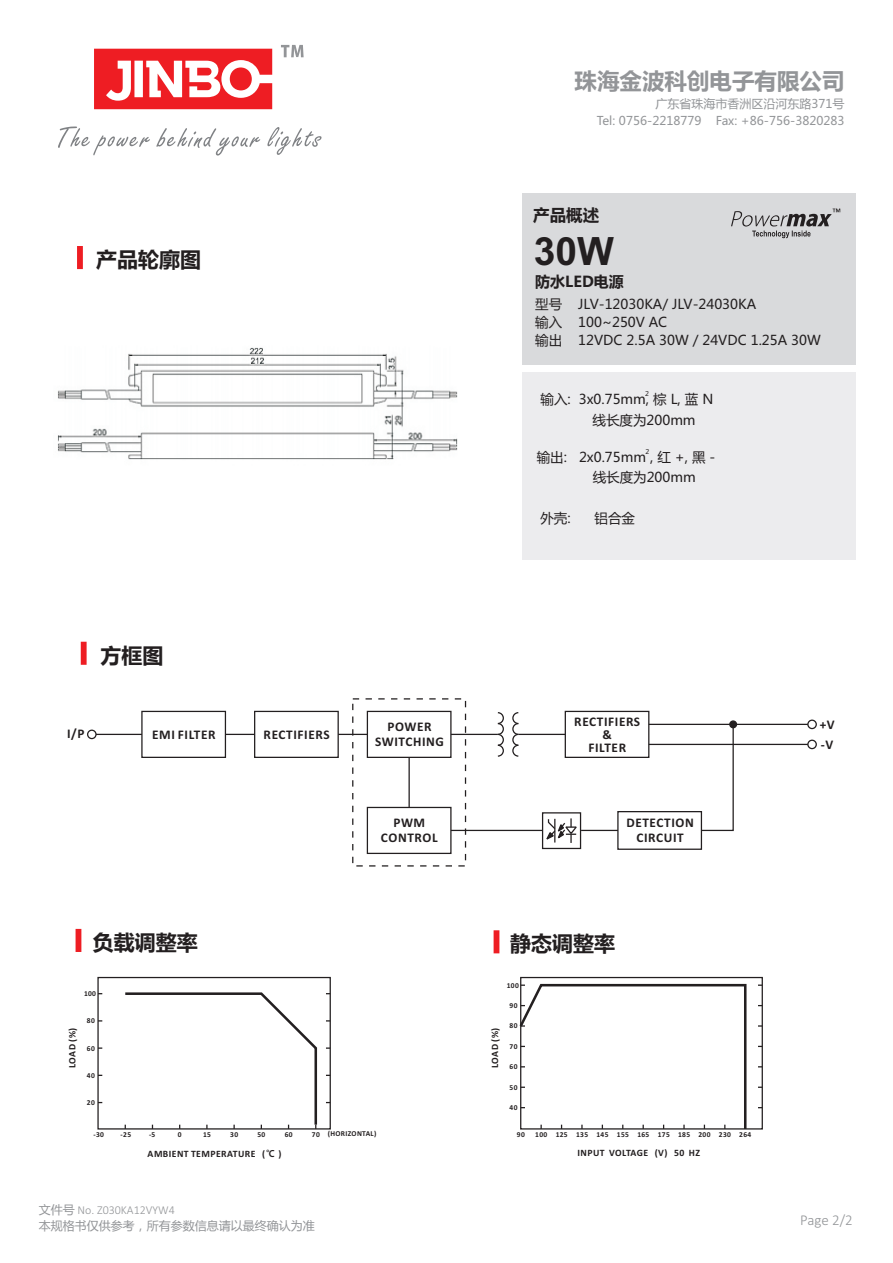
<style>
.page{position:relative;width:893px;height:1263px;background:#fff}
.page>*{position:absolute;margin:0;border:0;box-sizing:border-box;transform-origin:0 0}
.t1{font:700 39px "Arial";color:#231f20}
.t2{font:700 22.5px "Microsoft Ya Hei";color:#939598}
.t3{font:700 21px "Microsoft Ya Hei";color:#231f20}
.t4{font:700 16.5px "Microsoft Ya Hei";color:#231f20}
.t5{font:300 15px "Calibri";color:#939598}
.t6{font:700 15px "Microsoft Ya Hei";color:#231f20}
.t7{font:13.5px/20.5px "Microsoft Ya Hei";color:#231f20}
.t8{font:700 13.2px/14.5px "Calibri";letter-spacing:.045em;color:#231f20;text-align:center}
.t9{font:12px/17.1px "Microsoft Ya Hei";color:#939598;text-align:right}
.t10{font:300 12px "Calibri";color:#939598}
.t11{font:700 9.75px "Calibri";letter-spacing:.045em;color:#231f20}
.t12{font:700 7.5px "Calibri";letter-spacing:.045em;color:#231f20}
.t13{font:6.6px "Microsoft Ya Hei";color:#231f20}
.s1{font-family:"Koz Go Pro";font-size:9px}
.s2{font-family:"Microsoft Ya Hei";font-weight:400}
</style>
<div class="page">
<div style="left:523px;top:372px;width:333px;height:187px;background:#ececee"></div>
<div style="left:77px;top:246px;width:6px;height:23px;background:#ee1d23"></div>
<div style="left:81px;top:642px;width:6px;height:23px;background:#ee1d23"></div>
<div style="left:76px;top:929px;width:5px;height:23px;background:#ee1d23"></div>
<div style="left:494px;top:930px;width:5px;height:23px;background:#ee1d23"></div>
<svg style="left:94px;top:49px;width:178px;height:60px"></svg>
<svg style="left:281px;top:45px;width:23px;height:12px"></svg>
<svg style="left:58px;top:127px;width:202px;height:29px"></svg>
<svg style="left:267px;top:127px;width:54px;height:28px"></svg>
<div style="left:523px;top:193px;width:333px;height:171px;background:#d9dadc"></div>
<svg style="left:731px;top:209px;width:109px;height:29px"></svg>
<div style="left:141px;top:711px;width:85px;height:47px;border:1px solid #231f20"></div>
<div style="left:367px;top:711px;width:85px;height:47px;border:1px solid #231f20"></div>
<div style="left:565px;top:711px;width:84px;height:47px;border:1px solid #231f20"></div>
<div style="left:367px;top:807px;width:85px;height:47px;border:1px solid #231f20"></div>
<div style="left:617px;top:811px;width:85px;height:39px;border:1px solid #231f20"></div>
<svg style="left:497px;top:712px;width:7px;height:45px"></svg>
<svg style="left:512px;top:712px;width:8px;height:45px"></svg>
<hr style="left:451px;top:734px;width:47px;height:1px;background:#231f20">
<svg style="left:700px;top:723px;width:34px;height:109px"></svg>
<div style="left:807px;top:719px;width:10px;height:10px;border:1px solid #231f20;border-radius:50%"></div>
<hr style="left:649px;top:724px;width:159px;height:1px;background:#231f20">
<div style="left:729px;top:720px;width:8px;height:8px;background:#231f20;border:1px solid #231f20;border-radius:50%"></div>
<div style="left:807px;top:740px;width:10px;height:9px;border:1px solid #231f20;border-radius:50%"></div>
<hr style="left:649px;top:744px;width:159px;height:1px;background:#231f20">
<hr style="left:581px;top:830px;width:37px;height:1px;background:#231f20">
<hr style="left:451px;top:830px;width:91px;height:1px;background:#231f20">
<div style="left:87px;top:729px;width:10px;height:10px;border:1px solid #231f20;border-radius:50%"></div>
<hr style="left:518px;top:734px;width:47px;height:1px;background:#231f20">
<hr style="left:408px;top:757px;width:2px;height:50px;background:#231f20">
<div style="left:254px;top:711px;width:85px;height:47px;border:1px solid #231f20"></div>
<hr style="left:96px;top:734px;width:46px;height:1px;background:#231f20">
<hr style="left:225px;top:734px;width:30px;height:1px;background:#231f20">
<svg style="left:338px;top:734px;width:29px;height:1px"></svg>
<div style="left:352px;top:698px;width:114px;height:168px;border:1px dashed #231f20"></div>
<div style="left:542px;top:812px;width:39px;height:37px;border:1px solid #231f20"></div>
<svg style="left:546px;top:818px;width:31px;height:25px"></svg>
<div style="left:97px;top:977px;width:234px;height:152px;border:1px solid #231f20"></div>
<div style="left:520px;top:977px;width:243px;height:152px;border:1px solid #231f20"></div>
<svg style="left:123px;top:992px;width:195px;height:137px"></svg>
<svg style="left:519px;top:983px;width:229px;height:147px"></svg>
<img style="left:58px;top:347px;width:400px;height:113px">
<h2 class="t2" style="left:575px;top:71px;width:271px">珠海金波科创电子有限公司</h2>
<p class="t9" style="left:597px;top:96px;width:249px">广东省珠海市香洲区沿河东路371号<br>Tel: 0756-2218779 Fax: +86-756-3820283</p>
<h3 class="t3" style="left:96px;top:250px;width:106px">产品轮廓图</h3>
<h3 class="t3" style="left:100px;top:646px;width:64px">方框图</h3>
<p class="t4" style="left:533px;top:208px;width:67px">产品概述</p>
<h1 class="t1" style="left:534px;top:236px;width:82px">30W</h1>
<p class="t7" style="left:535px;top:296px;width:287px;line-height:17.9px">型号 JLV-12030KA/ JLV-24030KA<br>输入 100~250V AC<br>输出 12VDC 2.5A 30W / 24VDC 1.25A 30W</p>
<p class="t6" style="left:535px;top:275px;width:90px">防水LED电源</p>
<p class="t13" style="left:645px;top:390px;width:5px">2</p>
<p class="t7" style="left:592px;top:390px;width:122px;text-indent:-52px">输入: 3x0.75mm, 棕 L, 蓝 N线长度为200mm</p>
<p class="t7" style="left:593px;top:448px;width:124px;text-indent:-56px">输出: 2x0.75mm , 红 +, 黑 -线长度为200mm</p>
<p class="t13" style="left:645px;top:448px;width:5px">2</p>
<p class="t7" style="left:540px;top:509px;width:32px">外壳:</p>
<p class="t7" style="left:595px;top:509px;width:42px">铝合金</p>
<p class="t8" style="left:67px;top:728px;width:19px">I/P</p>
<p class="t8" style="left:574px;top:716px;width:67px;line-height:12.9px">RECTIFIERS &amp;<br>FILTER</p>
<p class="t8" style="left:152px;top:728px;width:65px">EMI FILTER</p>
<p class="t8" style="left:375px;top:721px;width:70px">POWER<br>SWITCHING</p>
<p class="t8" style="left:264px;top:728px;width:67px">RECTIFIERS</p>
<p class="t8" style="left:381px;top:817px;width:58px">PWM<br>CONTROL</p>
<p class="t8" style="left:626px;top:817px;width:69px">DETECTION<br>CIRCUIT</p>
<h3 class="t3" style="left:93px;top:933px;width:106px">负载调整率</h3>
<h3 class="t3" style="left:510px;top:934px;width:106px">静态调整率</h3>
<p class="t12" style="left:84px;top:991px;width:14px">100</p>
<p class="t12" style="left:87px;top:1018px;width:9px">80</p>
<p class="t12" style="left:87px;top:1045px;width:9px">60</p>
<p class="t12" style="left:87px;top:1072px;width:9px">40</p>
<p class="t12" style="left:87px;top:1099px;width:9px">20</p>
<p class="t12" style="left:93px;top:1131px;width:12px">-30</p>
<p class="t12" style="left:121px;top:1131px;width:12px">-25</p>
<p class="t12" style="left:149px;top:1131px;width:8px">-5</p>
<p class="t12" style="left:178px;top:1131px;width:5px">0</p>
<p class="t12" style="left:203px;top:1131px;width:9px">15</p>
<p class="t12" style="left:230px;top:1131px;width:9px">30</p>
<p class="t12" style="left:257px;top:1131px;width:9px">50</p>
<p class="t12" style="left:285px;top:1131px;width:9px">60</p>
<p class="t12" style="left:312px;top:1131px;width:9px">70</p>
<p class="t11" style="left:148px;top:1149px;width:135px">AMBIENT TEMPERATURE (<span class="s1">℃</span> )</p>
<p class="t11" style="left:68px;top:1068px;width:42px;rotate:-90deg">LOAD (%)</p>
<p class="t12" style="left:328px;top:1131px;width:50px">(HORIZONTAL)</p>
<p class="t12" style="left:507px;top:982px;width:14px">100</p>
<p class="t12" style="left:510px;top:1023px;width:9px">80</p>
<p class="t12" style="left:510px;top:1043px;width:9px">70</p>
<p class="t12" style="left:510px;top:1084px;width:9px">50</p>
<p class="t12" style="left:510px;top:1104px;width:9px">40</p>
<p class="t12" style="left:510px;top:1002px;width:9px">90</p>
<p class="t11" style="left:491px;top:1068px;width:42px;rotate:-90deg">LOAD (%)</p>
<p class="t12" style="left:510px;top:1063px;width:9px">60</p>
<p class="t12" style="left:517px;top:1131px;width:9px">90</p>
<p class="t12" style="left:535px;top:1131px;width:197px">100 125 135 145 155 165 175 185 200 230</p>
<p class="t11" style="left:578px;top:1149px;width:124px">INPUT VOLTAGE (V) 50 HZ</p>
<p class="t12" style="left:739px;top:1131px;width:14px">264</p>
<p class="t10" style="left:39px;top:1204px;width:138px"><span class="s2">文件号</span> No. Z030KA12VYW4</p>
<p class="t9" style="left:39px;top:1218px;width:277px">本规格书仅供参考，所有参数信息请以最终确认为准</p>
<p class="t8" style="left:820px;top:715px;width:17px;line-height:20.1px;text-align:left">+V -V</p>
<p class="t5" style="left:800px;top:1214px;width:54px">Page 2/2</p>
</div>
